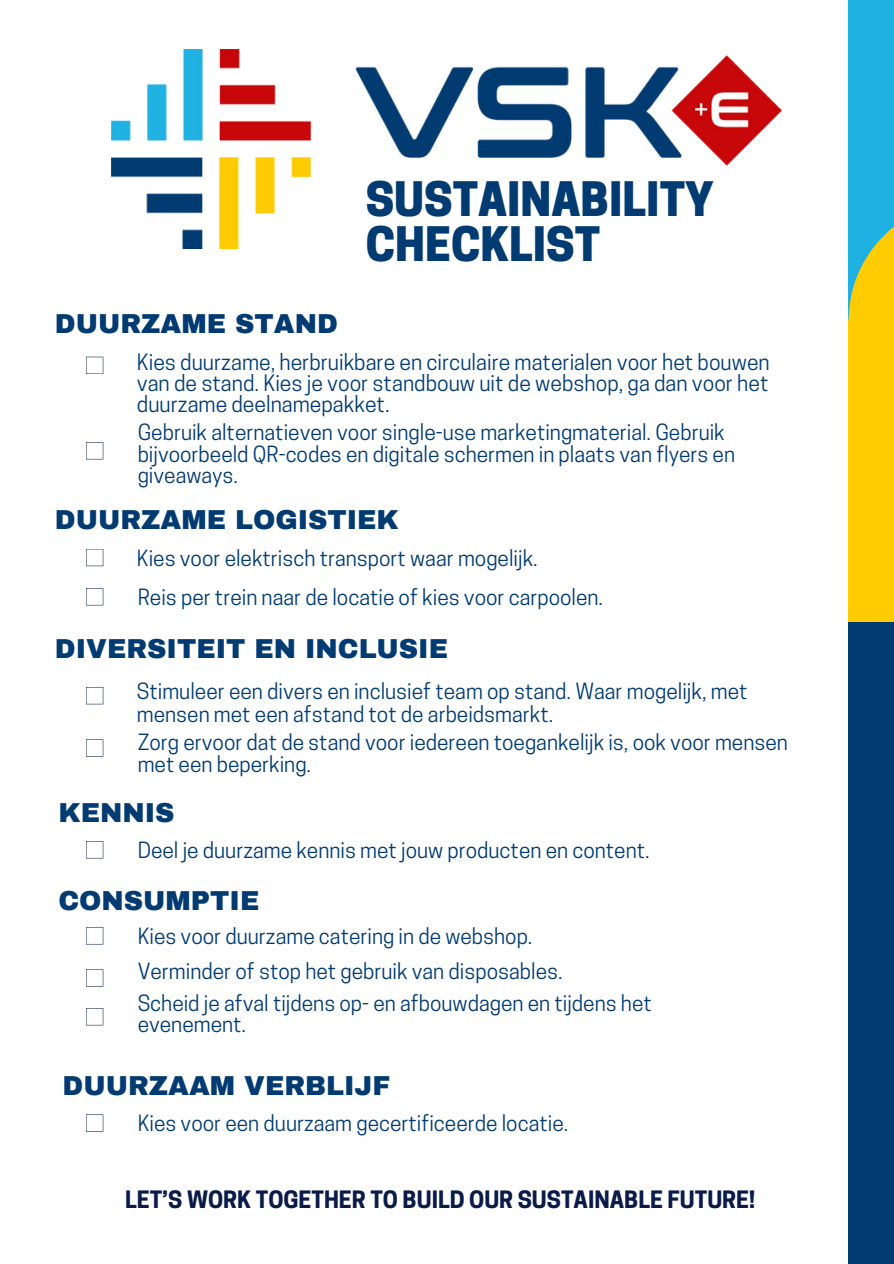
<style>
.page{position:relative;width:894px;height:1264px;background:#fff}
.page>*{position:absolute;margin:0;border:0;box-sizing:border-box;transform-origin:0 0}
.t1{font:800 44.55px/45px "Cooper Hewitt";color:#013b72}
.t2{font:900 26.85px "Archivo";color:#013b72}
.t3{font:700 22.5px "Cooper Hewitt";color:#0a1b49}
.t4{font:21.3px/21.3px "Cooper Hewitt";color:#013b72;text-align:justify}
.t5{font:21px/21.3px "Cooper Hewitt";color:#013b72}
</style>
<div class="page">
<div style="left:848px;top:0;width:45px;height:320px;background:#1fb1e2"></div>
<div style="left:848px;top:320px;width:45px;height:303px;background:#fecc01"></div>
<div style="left:848px;top:623px;width:45px;height:640px;background:#013b72"></div>
<svg style="left:848px;top:227px;width:45px;height:93px"></svg>
<img style="left:112px;top:50px;width:669px;height:199px">
<div style="left:467px;top:168px;width:279px;height:81px;background:#fff"></div>
<svg style="left:86px;top:549px;width:17px;height:17px"></svg>
<svg style="left:86px;top:687px;width:17px;height:17px"></svg>
<svg style="left:86px;top:841px;width:17px;height:17px"></svg>
<svg style="left:86px;top:588px;width:17px;height:17px"></svg>
<svg style="left:86px;top:739px;width:17px;height:17px"></svg>
<svg style="left:86px;top:357px;width:17px;height:17px"></svg>
<svg style="left:86px;top:442px;width:17px;height:17px"></svg>
<svg style="left:86px;top:927px;width:17px;height:17px"></svg>
<svg style="left:86px;top:969px;width:17px;height:17px"></svg>
<svg style="left:86px;top:1008px;width:17px;height:17px"></svg>
<svg style="left:86px;top:1114px;width:17px;height:17px"></svg>
<h2 class="t2" style="left:55px;top:310px;width:284px">DUURZAME STAND</h2>
<h1 class="t1" style="left:365px;top:182px;width:349px">SUSTAINABILITY<br>CHECKLIST</h1>
<p class="t4" style="left:137px;top:353px;width:634px">Kies duurzame, herbruikbare en circulaire materialen voor het bouwen van de stand. Kies je voor standbouw uit de webshop, ga dan voor het duurzame deelnamepakket.</p>
<h2 class="t5" style="left:138px;top:424px;width:598px">Gebruik alternatieven voor single-use marketingmaterial. Gebruik bijvoorbeeld QR-codes en digitale schermen in plaats van flyers en giveaways.</h2>
<p class="t2" style="left:55px;top:506px;width:345px">DUURZAME LOGISTIEK</p>
<h2 class="t5" style="left:137px;top:549px;width:402px">Kies voor elektrisch transport waar mogelijk.</h2>
<p class="t5" style="left:138px;top:589px;width:467px">Reis per trein naar de locatie of kies voor carpoolen.</p>
<p class="t2" style="left:55px;top:634px;width:394px">DIVERSITEIT EN INCLUSIE</p>
<p class="t5" style="left:137px;top:683px;width:612px;line-height:22.5px">Stimuleer een divers en inclusief team op stand. Waar mogelijk, met mensen met een afstand tot de arbeidsmarkt.</p>
<h2 class="t5" style="left:138px;top:734px;width:651px">Zorg ervoor dat de stand voor iedereen toegankelijk is, ook voor mensen met een beperking.</h2>
<p class="t2" style="left:58px;top:798px;width:118px">KENNIS</p>
<p class="t5" style="left:138px;top:842px;width:513px">Deel je duurzame kennis met jouw producten en content.</p>
<p class="t2" style="left:58px;top:886px;width:202px">CONSUMPTIE</p>
<p class="t5" style="left:138px;top:928px;width:396px">Kies voor duurzame catering in de webshop.</p>
<p class="t5" style="left:138px;top:962px;width:426px">Verminder of stop het gebruik van disposables.</p>
<h2 class="t5" style="left:138px;top:995px;width:515px">Scheid je afval tijdens op- en afbouwdagen en tijdens het evenement.</h2>
<p class="t2" style="left:62px;top:1070px;width:329px">DUURZAAM VERBLIJF</p>
<h3 class="t5" style="left:138px;top:1115px;width:432px">Kies voor een duurzaam gecertificeerde locatie.</h3>
<h2 class="t3" style="left:125px;top:1190px;width:631px">LET’S WORK TOGETHER TO BUILD OUR SUSTAINABLE FUTURE!</h2>
</div>
